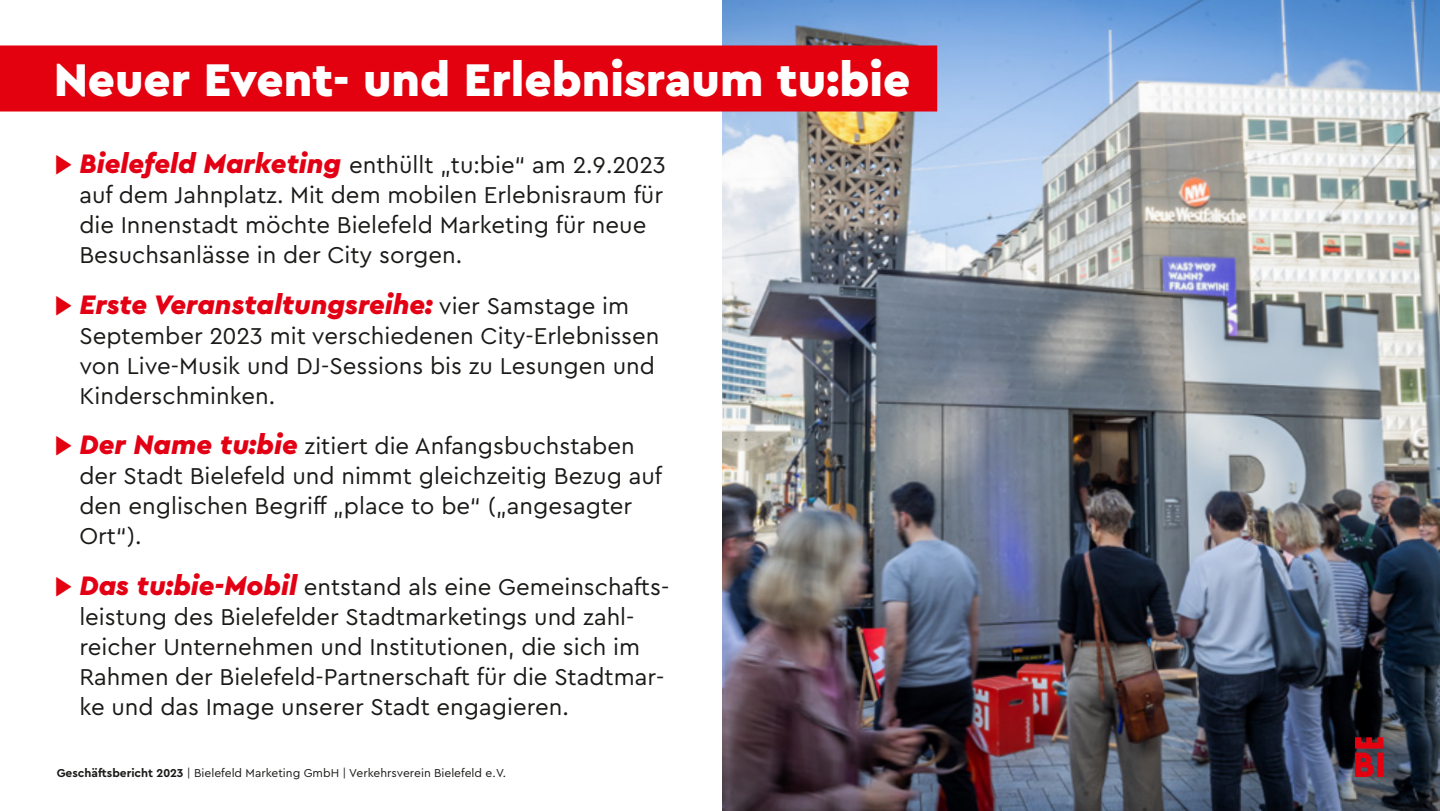
<style>
.page{position:relative;width:1440px;height:811px;background:#fff}
.page>*{position:absolute;margin:0;border:0;box-sizing:border-box;transform-origin:0 0}
.t1{font:900 48px "Cera Bielefeld";color:#fff}
.t2{font:italic 900 28px "Cera Bielefeld";color:#e30014}
.t3{font:24px/30px "Cera Bielefeld";color:#1a1a18}
.t4{font:12px "Cera Bielefeld";color:#1a1a18}
.s1{font-weight:700;font-size:28px;color:#e3000f}
.s2{font-weight:900;font-style:italic;font-size:28px;color:#e30014}
.s3{font-weight:700;font-style:normal;color:#e3000f}
.s4{font-weight:400;font-style:normal;font-size:24px;color:#1a1a18}
.s5{font-weight:700}
</style>
<div class="page">
<img style="left:723px;top:0;width:717px;height:811px">
<div style="left:0;top:45px;width:937px;height:66px;background:#e3000f"></div>
<svg style="left:1355px;top:737px;width:28px;height:40px"></svg>
<h1 class="t1" style="left:54px;top:47px;width:858px">Neuer Event- und Erlebnisraum tu:bie</h1>
<p class="t3" style="left:79px;top:149px;width:588px;text-indent:-26px"><span class="s1">▶</span> <span class="s2">Bielefeld Marketing</span> enthüllt „tu:bie“ am 2.9.2023 auf dem Jahnplatz. Mit dem mobilen Erlebnisraum für die Innenstadt möchte Bielefeld Marketing für neue Besuchsanlässe in der City sorgen.</p>
<p class="t2" style="left:54px;top:286px;width:577px"><span class="s3">▶</span> Erste Veranstaltungsreihe: <span class="s4">vier Samstage im</span></p>
<p class="t3" style="left:79px;top:319px;width:582px">September 2023 mit verschiedenen City-Erlebnissen von Live-Musik und DJ-Sessions bis zu Lesungen und<br>Kinderschminken.</p>
<p class="t3" style="left:79px;top:430px;width:584px;text-indent:-26px"><span class="s1">▶</span> <span class="s2">Der Name tu:bie</span> zitiert die Anfangsbuchstaben der Stadt Bielefeld und nimmt gleichzeitig Bezug auf den englischen Begriff „place to be“ („angesagter Ort“).</p>
<p class="t3" style="left:79px;top:571px;width:591px;text-indent:-26px"><span class="s1">▶</span> <span class="s2">Das tu:bie-Mobil</span> entstand als eine Gemeinschafts&shy;leistung des Bielefelder Stadtmarketings und zahl&shy;reicher Unternehmen und Institutionen, die sich im Rahmen der Bielefeld-Partnerschaft für die Stadtmar&shy;ke und das Image unserer Stadt engagieren.</p>
<p class="t4" style="left:57px;top:765px;width:451px"><span class="s5">Geschäftsbericht 2023</span> | Bielefeld Marketing GmbH | Verkehrsverein Bielefeld e.V.</p>
</div>
